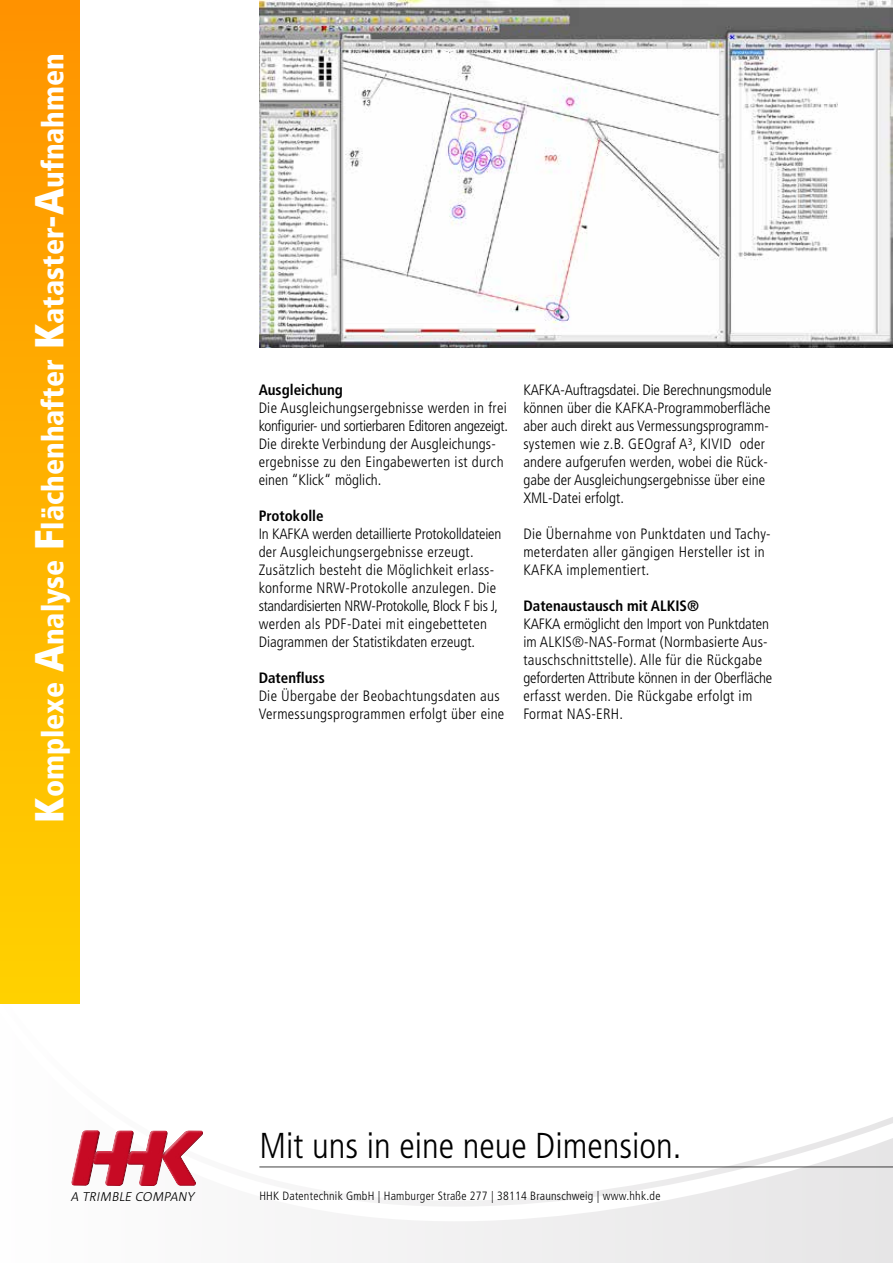
<style>
.page{position:relative;width:893px;height:1263px;background:#fff}
.page>*{position:absolute;margin:0;border:0;box-sizing:border-box;transform-origin:0 0}
.t1{font:300 condensed 36px "Frutiger LT Std";color:#000}
.t2{font:900 condensed 30px "Frutiger LT Std";color:#fff}
.t3{font:300 condensed 15px/18px "Frutiger LT Std";letter-spacing:.01em;color:#000}
.t4{font:700 condensed 15px "Frutiger LT Std";color:#000}
.t5{font:italic 12.6px "Agro Sans Light Caps";color:#000}
.t6{font:300 condensed 12px "Frutiger LT Std";letter-spacing:.02em;color:#000}
.s1{font-size:40.5px}
.s2{font-size:37.5px}
</style>
<div class="page">
<img style="left:259px;top:1px;width:634px;height:346px">
<svg style="left:0;top:1003px;width:893px;height:260px"></svg>
<div style="left:71px;top:1130px;width:132px;height:56px;background:#000;opacity:.75"></div>
<hr style="left:259px;top:1166px;width:634px;height:2px;background:#000">
<div style="left:0;top:0;width:80px;height:1003px;background:linear-gradient(to bottom,#ff9300,#ffd100)"></div>
<h2 class="t2" style="left:35px;top:823px;width:771px;rotate:-90deg"><span class="s1">K</span>omplexe <span class="s1">A</span>nalyse <span class="s1">F</span>lächenhafter <span class="s1">K</span>ataster<span class="s2">-</span><span class="s1">A</span>ufnahmen</h2>
<p class="t4" style="left:259px;top:381px;width:86px">Ausgleichung</p>
<p class="t3" style="left:259px;top:399px;width:251px">Die Ausgleichungsergebnisse werden in frei konfigurier- und sortierbaren Editoren angezeigt.<br>Die direkte Verbindung der Ausgleichungs&shy;ergebnisse zu den Eingabewerten ist durch einen “Klick“ möglich.</p>
<p class="t4" style="left:259px;top:507px;width:67px">Protokolle</p>
<p class="t3" style="left:259px;top:525px;width:244px">In KAFKA werden detaillierte Protokolldateien der Ausgleichungsergebnisse erzeugt.<br>Zusätzlich besteht die Möglichkeit erlass&shy;konforme NRW-Protokolle anzulegen. Die standardisierten NRW-Protokolle, Block F bis J, werden als PDF-Datei mit eingebetteten Diagrammen der Statistikdaten erzeugt.</p>
<p class="t4" style="left:259px;top:669px;width:68px">Datenfluss</p>
<p class="t3" style="left:259px;top:687px;width:247px">Die Übergabe der Beobachtungsdaten aus<br>Vermessungsprogrammen erfolgt über eine</p>
<p class="t3" style="left:523px;top:381px;width:250px">KAFKA-Auftragsdatei. Die Berechnungsmodule können über die KAFKA-Programmoberfläche aber auch direkt aus Vermessungsprogramm&shy;systemen wie z.B. GEOgraf A³, KIVID oder andere aufgerufen werden, wobei die Rück&shy;gabe der Ausgleichungsergebnisse über eine XML-Datei erfolgt.</p>
<p class="t3" style="left:523px;top:525px;width:249px">Die Übernahme von Punktdaten und Tachy&shy;meterdaten aller gängigen Hersteller ist in<br>KAFKA implementiert.</p>
<p class="t4" style="left:523px;top:597px;width:177px">Datenaustausch mit ALKIS®</p>
<p class="t3" style="left:523px;top:615px;width:250px">KAFKA ermöglicht den Import von Punktdaten im ALKIS®-NAS-Format (Normbasierte Aus&shy;tauschschnittstelle). Alle für die Rückgabe geforderten Attribute können in der Oberfläche erfasst werden. Die Rückgabe erfolgt im Format NAS-ERH.</p>
<h1 class="t1" style="left:259px;top:1125px;width:423px">Mit uns in eine neue Dimension.</h1>
<p class="t5" style="left:71px;top:1189px;width:127px">A TRIMBLE COMPANY</p>
<p class="t6" style="left:259px;top:1189px;width:403px">HHK Datentechnik GmbH | Hamburger Straße 277 | 38114 Braunschweig | www.hhk.de</p>
</div>
